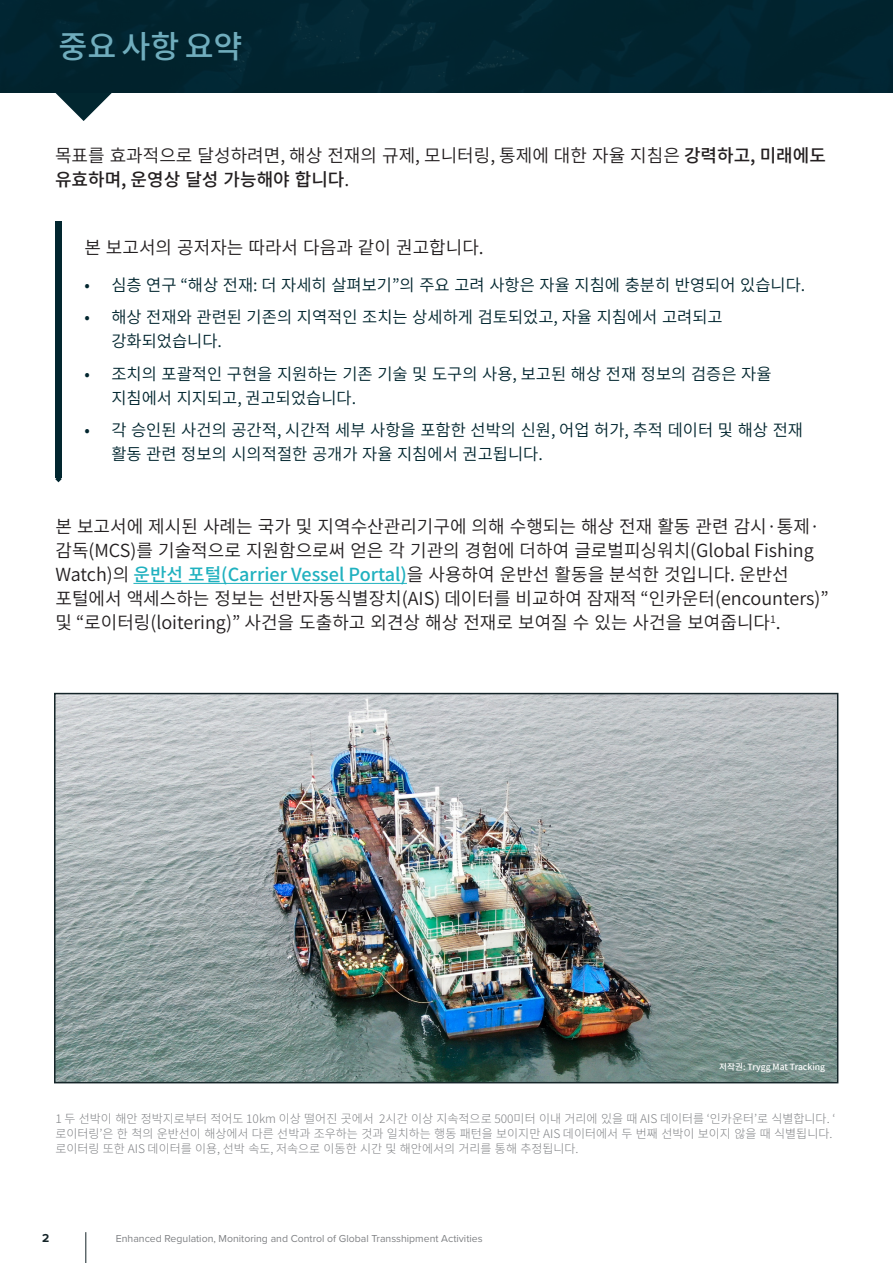
<style>
.page{position:relative;width:893px;height:1263px;background:#fff}
.page>*{position:absolute;margin:0;border:0;box-sizing:border-box;transform-origin:0 0}
.Paragraph_Style_Body{font:500 31.5px "Source Han Sans K";color:#70adbd}
.Paragraph_Style_Body-2{font:18px/24px "Source Han Sans K";color:#231f20}
.t1{font:16.5px/24px "Source Han Sans K";color:#02262f}
.Paragraph_Style_Copy{font:300 12px/15px "Source Han Sans K";color:#808285}
.t2{font:700 12px "Proxima Nova";color:#142428}
.t3{font:10.5px "Proxima Nova";color:#808285}
.Paragraph_Style_Capt{font:500 8.55px "Source Han Sans K";color:#fff}
.s1{font-weight:500}
.s2{font-weight:500;color:#20b1bf}
</style>
<div class="page">
<hr style="left:85px;top:1232px;width:1px;height:31px;background:#142428">
<svg style="left:55px;top:93px;width:57px;height:28px"></svg>
<hr style="left:133px;top:583px;width:274px;height:1px;background:#20b1bf">
<div style="left:55px;top:222px;width:7px;height:256px;background:#02262f"></div>
<svg style="left:55px;top:478px;width:7px;height:4px"></svg>
<div style="left:0;top:0;width:893px;height:93px;background:#02262f"></div>
<img style="left:57px;top:696px;width:778px;height:384px">
<div style="left:54px;top:693px;width:784px;height:390px;border:2px solid #142428"></div>
<p class="Paragraph_Style_Body" style="left:59px;top:28px;width:186px">중요 사항 요약</p>
<p class="Paragraph_Style_Body-2" style="left:55px;top:144px;width:772px">목표를 효과적으로 달성하려면, 해상 전재의 규제, 모니터링, 통제에 대한 자율 지침은 <span class="s1">강력하고, 미래에도 유효하며, 운영상 달성 가능해야 합니다</span>.</p>
<p class="Paragraph_Style_Body-2" style="left:84px;top:236px;width:401px">본 보고서의 공저자는 따라서 다음과 같이 권고합니다.</p>
<p class="t1" style="left:84px;top:273px;width:722px">• 심층 연구 “해상 전재: 더 자세히 살펴보기”의 주요 고려 사항은 자율 지침에 충분히 반영되어 있습니다.</p>
<p class="t1" style="left:111px;top:306px;width:613px;text-indent:-27px">• 해상 전재와 관련된 기존의 지역적인 조치는 상세하게 검토되었고, 자율 지침에서 고려되고 강화되었습니다.</p>
<p class="t1" style="left:111px;top:362px;width:662px;text-indent:-27px">• 조치의 포괄적인 구현을 지원하는 기존 기술 및 도구의 사용, 보고된 해상 전재 정보의 검증은 자율 지침에서 지지되고, 권고되었습니다.</p>
<p class="t1" style="left:111px;top:419px;width:693px;text-indent:-27px">• 각 승인된 사건의 공간적, 시간적 세부 사항을 포함한 선박의 신원, 어업 허가, 추적 데이터 및 해상 전재 활동 관련 정보의 시의적절한 공개가 자율 지침에서 권고됩니다.</p>
<p class="Paragraph_Style_Body-2" style="left:55px;top:514px;width:775px">본 보고서에 제시된 사례는 국가 및 지역수산관리기구에 의해 수행되는 해상 전재 활동 관련 감시·통제· 감독(MCS)를 기술적으로 지원함으로써 얻은 각 기관의 경험에 더하여 글로벌피싱워치(Global Fishing Watch)의 <span class="s2">운반선 포털(Carrier Vessel Portal)</span>을 사용하여 운반선 활동을 분석한 것입니다. 운반선 포털에서 액세스하는 정보는 선반자동식별장치(AIS) 데이터를 비교하여 잠재적 “인카운터(encounters)” 및 “로이터링(loitering)” 사건을 도출하고 외견상 해상 전재로 보여질 수 있는 사건을 보여줍니다<sup>1</sup>.</p>
<p class="Paragraph_Style_Capt" style="left:719px;top:1062px;width:107px">저작권: Trygg Mat Tracking</p>
<p class="Paragraph_Style_Copy" style="left:55px;top:1111px;width:781px">1 두 선박이 해안 정박지로부터 적어도 10km 이상 떨어진 곳에서 2시간 이상 지속적으로 500미터 이내 거리에 있을 때 AIS 데이터를 ‘인카운터’로 식별합니다. ‘ 로이터링’은 한 척의 운반선이 해상에서 다른 선박과 조우하는 것과 일치하는 행동 패턴을 보이지만 AIS 데이터에서 두 번째 선박이 보이지 않을 때 식별됩니다. 로이터링 또한 AIS 데이터를 이용, 선박 속도, 저속으로 이동한 시간 및 해안에서의 거리를 통해 추정됩니다.</p>
<p class="t2" style="left:42px;top:1229px;width:9px">2</p>
<p class="t3" style="left:116px;top:1230px;width:368px">Enhanced Regulation, Monitoring and Control of Global Transshipment Activities</p>
</div>
